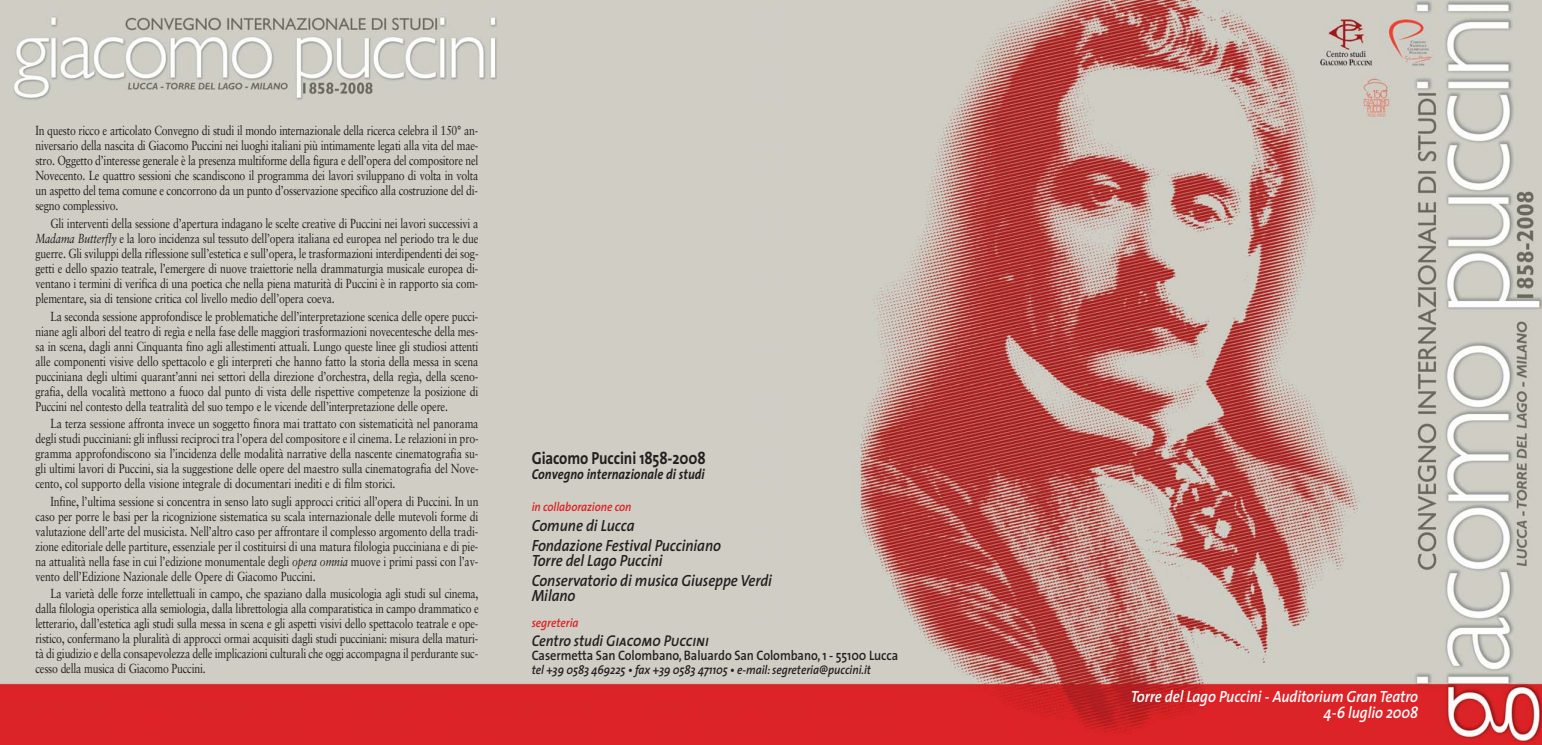
<style>
.page{position:relative;width:1542px;height:745px;background:#fff}
.page>*{position:absolute;margin:0;border:0;box-sizing:border-box;transform-origin:0 0}
.t1{font:700 17.5px "The Sans";letter-spacing:-.005em;color:#231f20;scale:.85 1}
.t2{font:italic 600 16.25px/20px "The Sans";letter-spacing:-.005em;color:#231f20;scale:.9 1}
.t3{font:italic 600 16.25px/16.2px "The Sans";letter-spacing:-.005em;color:#fff;text-align:right;scale:.9 1}
.t4{font:italic 15.62px "The Sans Semi Bold Caps";letter-spacing:-.005em;color:#231f20;scale:.9 1}
.t5{font:italic 700 14.38px "The Sans";letter-spacing:.005em;color:#231f20;scale:.85 1}
.t6{font:600 13.75px "The Sans";letter-spacing:-.005em;color:#231f20;scale:.9 1}
.t7{font:13.12px/15px "Sabon";letter-spacing:-.015em;color:#231f20;text-align:justify;scale:.8 1}
.t8{font:italic 600 12.5px "The Sans";letter-spacing:-.005em;color:#231f20;scale:.9 1}
.t9{font:italic 600 12.5px "The Sans";letter-spacing:-.005em;color:#db2225;scale:.9 1}
.s1{font-style:italic}
.s2{font-family:"The Sans";font-weight:600}
</style>
<div class="page">
<img style="left:0;top:0;width:1541px;height:744px">
<p class="t7" style="left:35px;top:124px;width:555px">In questo ricco e articolato Convegno di studi il mondo internazionale della ricerca celebra il 150° an&shy;niversario della nascita di Giacomo Puccini nei luoghi italiani più intimamente legati alla vita del mae&shy;stro. Oggetto d’interesse generale è la presenza multiforme della figura e dell’opera del compositore nel Novecento. Le quattro sessioni che scandiscono il programma dei lavori sviluppano di volta in volta un aspetto del tema comune e concorrono da un punto d’osservazione specifico alla costruzione del di&shy;segno complessivo.</p>
<p class="t7" style="left:35px;top:217px;width:555px;text-indent:15px">Gli interventi della sessione d’apertura indagano le scelte creative di Puccini nei lavori successivi a <span class="s1">Madama Butterfly</span> e la loro incidenza sul tessuto dell’opera italiana ed europea nel periodo tra le due guerre. Gli sviluppi della riflessione sull’estetica e sull’opera, le trasformazioni interdipendenti dei sog&shy;getti e dello spazio teatrale, l’emergere di nuove traiettorie nella drammaturgia musicale europea di&shy;ventano i termini di verifica di una poetica che nella piena maturità di Puccini è in rapporto sia com&shy;plementare, sia di tensione critica col livello medio dell’opera coeva.</p>
<p class="t7" style="left:35px;top:309px;width:555px;text-indent:15px">La seconda sessione approfondisce le problematiche dell’interpretazione scenica delle opere pucci&shy;niane agli albori del teatro di regìa e nella fase delle maggiori trasformazioni novecentesche della mes&shy;sa in scena, dagli anni Cinquanta fino agli allestimenti attuali. Lungo queste linee gli studiosi attenti alle componenti visive dello spettacolo e gli interpreti che hanno fatto la storia della messa in scena pucciniana degli ultimi quarant’anni nei settori della direzione d’orchestra, della regìa, della sceno&shy;grafia, della vocalità mettono a fuoco dal punto di vista delle rispettive competenze la posizione di Puccini nel contesto della teatralità del suo tempo e le vicende dell’interpretazione delle opere.</p>
<p class="t7" style="left:35px;top:417px;width:555px;text-indent:15px">La terza sessione affronta invece un soggetto finora mai trattato con sistematicità nel panorama degli studi pucciniani: gli influssi reciproci tra l’opera del compositore e il cinema. Le relazioni in pro&shy;gramma approfondiscono sia l’incidenza delle modalità narrative della nascente cinematografia su&shy;gli ultimi lavori di Puccini, sia la suggestione delle opere del maestro sulla cinematografia del Nove&shy;cento, col supporto della visione integrale di documentari inediti e di film storici.</p>
<p class="t7" style="left:35px;top:494px;width:555px;text-indent:15px">Infine, l’ultima sessione si concentra in senso lato sugli approcci critici all’opera di Puccini. In un caso per porre le basi per la ricognizione sistematica su scala internazionale delle mutevoli forme di valutazione dell’arte del musicista. Nell’altro caso per affrontare il complesso argomento della tradi&shy;zione editoriale delle partiture, essenziale per il costituirsi di una matura filologia pucciniana e di pie&shy;na attualità nella fase in cui l’edizione monumentale degli <span class="s1">opera omnia</span> muove i primi passi con l’av&shy;vento dell’Edizione Nazionale delle Opere di Giacomo Puccini.</p>
<p class="t7" style="left:35px;top:587px;width:555px;text-indent:15px">La varietà delle forze intellettuali in campo, che spaziano dalla musicologia agli studi sul cinema, dalla filologia operistica alla semiologia, dalla librettologia alla comparatistica in campo drammatico e letterario, dall’estetica agli studi sulla messa in scena e gli aspetti visivi dello spettacolo teatrale e ope&shy;ristico, confermano la pluralità di approcci ormai acquisiti dagli studi pucciniani: misura della maturi&shy;tà di giudizio e della consapevolezza delle implicazioni culturali che oggi accompagna il perdurante suc&shy;cesso della musica di Giacomo Puccini.</p>
<h1 class="t1" style="left:531px;top:450px;width:206px">Giacomo Puccini 1858-2008</h1>
<p class="t5" style="left:531px;top:468px;width:205px">Convegno internazionale di studi</p>
<p class="t9" style="left:531px;top:501px;width:112px">in collaborazione con</p>
<p class="t2" style="left:531px;top:516px;width:212px">Comune di Lucca<br>Fondazione Festival Pucciniano</p>
<p class="t2" style="left:531px;top:551px;width:268px">Torre del Lago Puccini<br>Conservatorio di musica Giuseppe Verdi</p>
<p class="t2" style="left:531px;top:586px;width:50px">Milano</p>
<p class="t9" style="left:531px;top:617px;width:54px">segreteria</p>
<p class="t4" style="left:531px;top:631px;width:199px"><span class="s2">Centro studi</span> Giacomo Puccini</p>
<p class="t6" style="left:531px;top:649px;width:409px">Casermetta San Colombano, Baluardo San Colombano, 1 - 55100 Lucca</p>
<p class="t8" style="left:531px;top:664px;width:378px">tel +39 0583 469225 • fax +39 0583 471105 • e-mail: segreteria@puccini.it</p>
<p class="t3" style="left:1130px;top:689px;width:321px">Torre del Lago Puccini - Auditorium Gran Teatro<br>4-6 luglio 2008</p>
</div>
